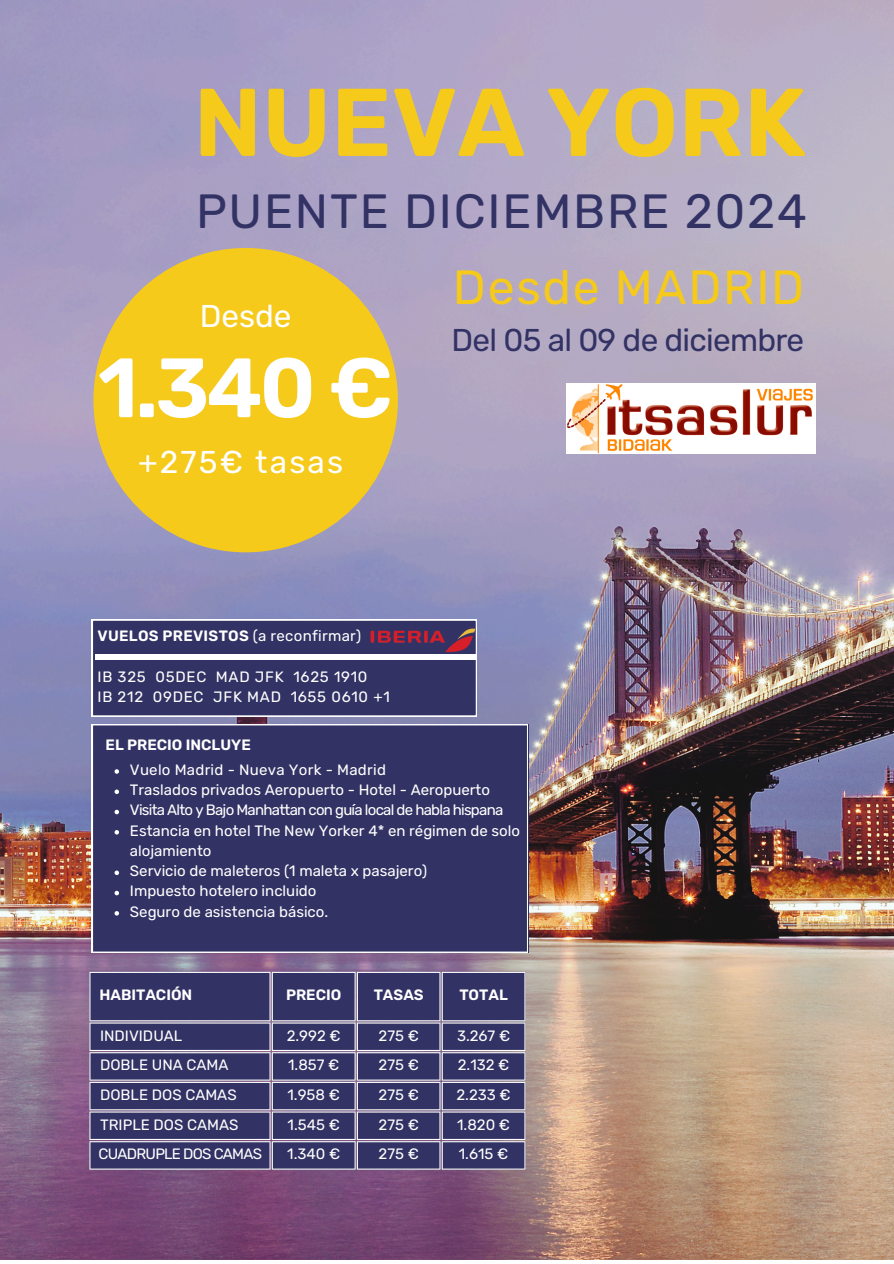
<style>
.page{position:relative;width:894px;height:1264px;background:#fff}
.page>*{position:absolute;margin:0;border:0;box-sizing:border-box;transform-origin:0 0}
.t1{font:600 96px "Rubik";color:#f6ca1b}
.t2{font:600 84px "Rubik";color:#fff}
.t3{font:48px "Rubik";letter-spacing:.035em;color:#323265}
.t4{font:48px "Rubik";letter-spacing:.035em;color:#f6ca1b}
.t5{font:31.5px "Rubik";letter-spacing:-.025em;color:#323265}
.t6{font:31.5px "Rubik";letter-spacing:.07em;color:#fff}
.t7{font:15px/20.2px "Rubik";color:#fff}
.t8{font:15px "Rubik";letter-spacing:-.05em;color:#fff}
.t9{font:15px "Rubik";letter-spacing:.05em;color:#fff}
.t10{font:600 15px "Rubik";color:#fff}
.t11{font:600 15px "Rubik";letter-spacing:.02em;color:#fff}
.t12{font:15px "Rubik";letter-spacing:.02em;color:#fff}
.s1{font-weight:400}
</style>
<div class="page">
<img style="left:0;top:0;width:893px;height:1259px">
<svg style="left:89px;top:971px;width:436px;height:198px;background:#3b3a6b"></svg>
<hr style="left:89px;top:972px;width:1px;height:48px;background:#fff">
<hr style="left:269px;top:972px;width:1px;height:48px;background:#fff">
<hr style="left:89px;top:971px;width:181px;height:1px;background:#fff">
<hr style="left:89px;top:1020px;width:181px;height:1px;background:#fff">
<hr style="left:272px;top:972px;width:1px;height:48px;background:#fff">
<hr style="left:354px;top:972px;width:1px;height:48px;background:#fff">
<hr style="left:272px;top:971px;width:83px;height:1px;background:#fff">
<hr style="left:272px;top:1020px;width:83px;height:1px;background:#fff">
<hr style="left:357px;top:972px;width:1px;height:48px;background:#fff">
<hr style="left:439px;top:972px;width:1px;height:48px;background:#fff">
<hr style="left:357px;top:971px;width:83px;height:1px;background:#fff">
<hr style="left:357px;top:1020px;width:83px;height:1px;background:#fff">
<hr style="left:441px;top:972px;width:1px;height:48px;background:#fff">
<hr style="left:524px;top:972px;width:1px;height:48px;background:#fff">
<hr style="left:441px;top:971px;width:84px;height:1px;background:#fff">
<hr style="left:441px;top:1020px;width:84px;height:1px;background:#fff">
<hr style="left:89px;top:1022px;width:181px;height:1px;background:#fff">
<hr style="left:89px;top:1049px;width:181px;height:2px;background:#fff">
<hr style="left:272px;top:1022px;width:83px;height:1px;background:#fff">
<hr style="left:272px;top:1049px;width:83px;height:2px;background:#fff">
<hr style="left:357px;top:1022px;width:83px;height:1px;background:#fff">
<hr style="left:357px;top:1049px;width:83px;height:2px;background:#fff">
<hr style="left:441px;top:1022px;width:84px;height:1px;background:#fff">
<hr style="left:441px;top:1049px;width:84px;height:2px;background:#fff">
<hr style="left:89px;top:1052px;width:181px;height:1px;background:#fff">
<hr style="left:89px;top:1079px;width:181px;height:1px;background:#fff">
<hr style="left:272px;top:1052px;width:83px;height:1px;background:#fff">
<hr style="left:272px;top:1079px;width:83px;height:1px;background:#fff">
<hr style="left:357px;top:1052px;width:83px;height:1px;background:#fff">
<hr style="left:357px;top:1079px;width:83px;height:1px;background:#fff">
<hr style="left:441px;top:1052px;width:84px;height:1px;background:#fff">
<hr style="left:441px;top:1079px;width:84px;height:1px;background:#fff">
<hr style="left:89px;top:1081px;width:181px;height:1px;background:#fff">
<hr style="left:89px;top:1109px;width:181px;height:1px;background:#fff">
<hr style="left:272px;top:1081px;width:83px;height:1px;background:#fff">
<hr style="left:272px;top:1109px;width:83px;height:1px;background:#fff">
<hr style="left:357px;top:1081px;width:83px;height:1px;background:#fff">
<hr style="left:357px;top:1109px;width:83px;height:1px;background:#fff">
<hr style="left:441px;top:1081px;width:84px;height:1px;background:#fff">
<hr style="left:441px;top:1109px;width:84px;height:1px;background:#fff">
<hr style="left:89px;top:1111px;width:181px;height:1px;background:#fff">
<hr style="left:89px;top:1138px;width:181px;height:1px;background:#fff">
<hr style="left:272px;top:1111px;width:83px;height:1px;background:#fff">
<hr style="left:272px;top:1138px;width:83px;height:1px;background:#fff">
<hr style="left:357px;top:1111px;width:83px;height:1px;background:#fff">
<hr style="left:357px;top:1138px;width:83px;height:1px;background:#fff">
<hr style="left:441px;top:1111px;width:84px;height:1px;background:#fff">
<hr style="left:441px;top:1138px;width:84px;height:1px;background:#fff">
<svg style="left:89px;top:1023px;width:1px;height:145px"></svg>
<hr style="left:89px;top:1141px;width:181px;height:1px;background:#fff">
<hr style="left:89px;top:1168px;width:181px;height:1px;background:#fff">
<svg style="left:269px;top:1023px;width:4px;height:145px"></svg>
<hr style="left:272px;top:1141px;width:83px;height:1px;background:#fff">
<hr style="left:272px;top:1168px;width:83px;height:1px;background:#fff">
<svg style="left:354px;top:1023px;width:4px;height:145px"></svg>
<hr style="left:357px;top:1141px;width:83px;height:1px;background:#fff">
<hr style="left:357px;top:1168px;width:83px;height:1px;background:#fff">
<svg style="left:439px;top:1023px;width:3px;height:145px"></svg>
<svg style="left:524px;top:1023px;width:1px;height:145px"></svg>
<hr style="left:441px;top:1141px;width:84px;height:1px;background:#fff">
<hr style="left:441px;top:1168px;width:84px;height:1px;background:#fff">
<div style="left:92px;top:619px;width:384px;height:97px;background:#323265"></div>
<div style="left:92px;top:724px;width:435px;height:228px;background:#323265"></div>
<img style="left:368px;top:618px;width:109px;height:41px">
<div style="left:95px;top:654px;width:380px;height:5px;background:#fff"></div>
<div style="left:93px;top:248px;width:305px;height:304px;background:#f6ca1b;border-radius:50%"></div>
<svg style="left:114px;top:769px;width:5px;height:4px"></svg>
<svg style="left:114px;top:789px;width:5px;height:5px"></svg>
<svg style="left:114px;top:809px;width:5px;height:5px"></svg>
<svg style="left:114px;top:830px;width:5px;height:4px"></svg>
<svg style="left:114px;top:870px;width:5px;height:5px"></svg>
<svg style="left:114px;top:890px;width:5px;height:5px"></svg>
<svg style="left:114px;top:911px;width:5px;height:4px"></svg>
<img style="left:566px;top:383px;width:249px;height:71px">
<p class="t1" style="left:193px;top:66px;width:613px">NUEVA YORK</p>
<p class="t3" style="left:196px;top:183px;width:612px">PUENTE DICIEMBRE 2024</p>
<p class="t6" style="left:200px;top:297px;width:93px">Desde</p>
<p class="t2" style="left:98px;top:338px;width:256px">1.340 €</p>
<p class="t6" style="left:138px;top:443px;width:207px">+275€ tasas</p>
<p class="t11" style="left:97px;top:626px;width:265px">VUELOS PREVISTOS <span class="s1">(a reconfirmar)</span></p>
<p class="t9" style="left:97px;top:667px;width:271px">IB 325 05DEC MAD JFK 1625 1910</p>
<p class="t9" style="left:97px;top:688px;width:294px">IB 212 09DEC JFK MAD 1655 0610 +1</p>
<p class="t10" style="left:105px;top:736px;width:147px">EL PRECIO INCLUYE</p>
<p class="t4" style="left:453px;top:259px;width:352px">Desde MADRID</p>
<p class="t5" style="left:451px;top:321px;width:354px">Del 05 al 09 de diciembre</p>
<p class="t12" style="left:130px;top:760px;width:257px">Vuelo Madrid - Nueva York - Madrid</p>
<p class="t7" style="left:130px;top:780px;width:361px">Traslados privados Aeropuerto - Hotel - Aeropuerto</p>
<p class="t8" style="left:130px;top:801px;width:375px">Visita Alto y Bajo Manhattan con guía local de habla hispana</p>
<p class="t7" style="left:130px;top:820px;width:391px">Estancia en hotel The New Yorker 4* en régimen de solo alojamiento</p>
<p class="t7" style="left:130px;top:861px;width:299px">Servicio de maleteros (1 maleta x pasajero)</p>
<p class="t7" style="left:130px;top:881px;width:188px">Impuesto hotelero incluido</p>
<p class="t7" style="left:130px;top:901px;width:200px">Seguro de asistencia básico.</p>
<h1 class="t10" style="left:99px;top:985px;width:94px">HABITACIÓN</h1>
<h3 class="t10" style="left:286px;top:985px;width:57px">PRECIO</h3>
<h5 class="t10" style="left:373px;top:985px;width:51px">TASAS</h5>
<h2 class="t10" style="left:459px;top:985px;width:50px">TOTAL</h2>
<h5 class="t7" style="left:100px;top:1025px;width:84px">INDIVIDUAL</h5>
<h4 class="t7" style="left:286px;top:1025px;width:56px">2.992 €</h4>
<h5 class="t7" style="left:378px;top:1025px;width:42px">275 €</h5>
<p class="t7" style="left:457px;top:1025px;width:55px">3.267 €</p>
<p class="t7" style="left:100px;top:1054px;width:130px">DOBLE UNA CAMA</p>
<p class="t7" style="left:288px;top:1054px;width:53px">1.857 €</p>
<p class="t7" style="left:378px;top:1054px;width:42px">275 €</p>
<p class="t7" style="left:457px;top:1054px;width:53px">2.132 €</p>
<h6 class="t7" style="left:100px;top:1084px;width:138px">DOBLE DOS CAMAS</h6>
<p class="t7" style="left:287px;top:1084px;width:54px">1.958 €</p>
<p class="t7" style="left:378px;top:1084px;width:42px">275 €</p>
<p class="t7" style="left:456px;top:1084px;width:56px">2.233 €</p>
<p class="t7" style="left:100px;top:1114px;width:140px">TRIPLE DOS CAMAS</p>
<p class="t7" style="left:287px;top:1114px;width:54px">1.545 €</p>
<p class="t7" style="left:378px;top:1114px;width:42px">275 €</p>
<p class="t7" style="left:457px;top:1114px;width:54px">1.820 €</p>
<p class="t8" style="left:99px;top:1145px;width:165px">CUADRUPLE DOS CAMAS</p>
<p class="t7" style="left:287px;top:1143px;width:54px">1.340 €</p>
<p class="t7" style="left:378px;top:1143px;width:42px">275 €</p>
<p class="t7" style="left:458px;top:1143px;width:51px">1.615 €</p>
</div>
